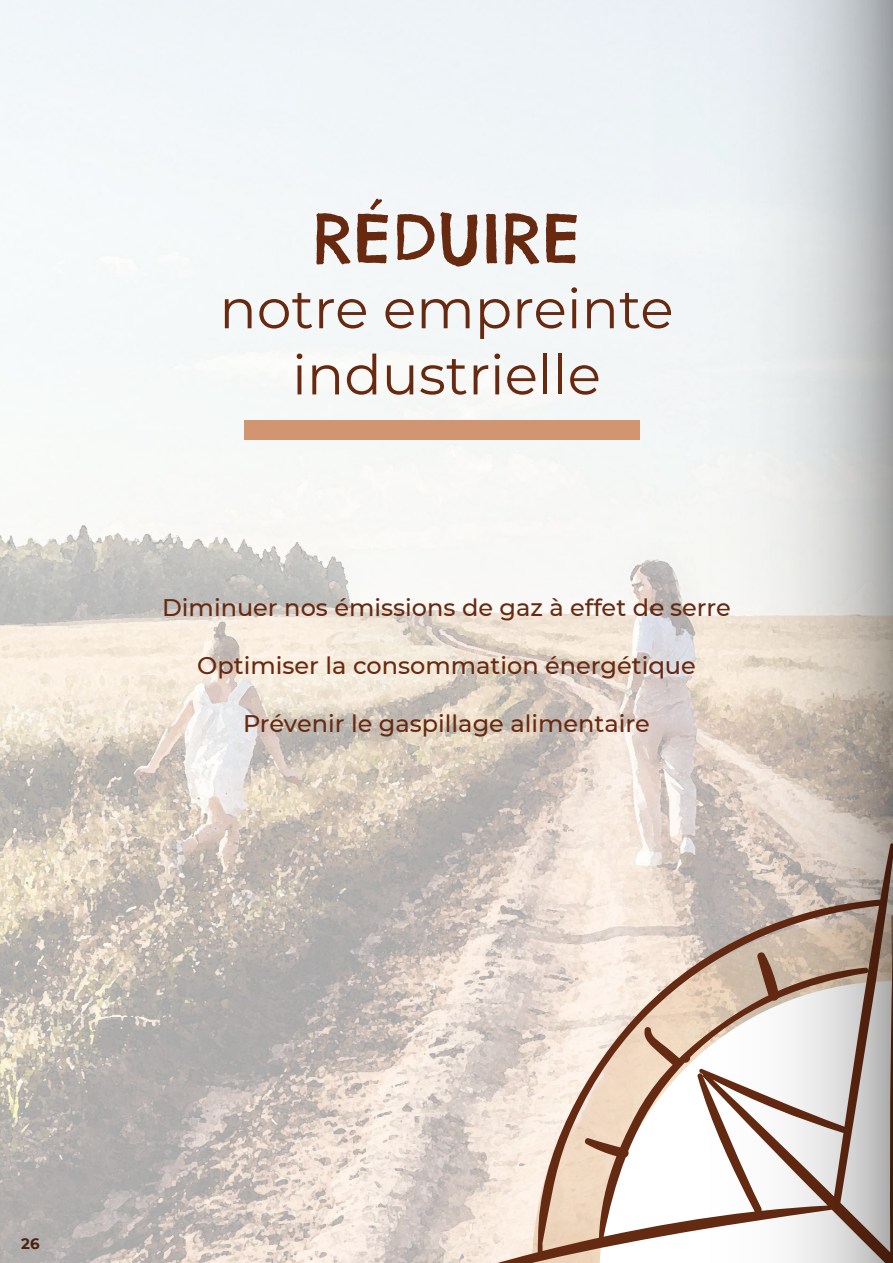
<style>
.page{position:relative;width:893px;height:1263px;background:#fff}
.page>*{position:absolute;margin:0;border:0;box-sizing:border-box;transform-origin:0 0}
.t1{font:66.15px "Chelsea Market";color:#672a10}
.t2{font:55.2px/66.2px "Montserrat";color:#672a10;text-align:center}
.t3{font:500 24px "Montserrat";color:#672a10}
.t4{font:700 15px "Montserrat";color:#672a10}
</style>
<div class="page">
<img style="left:0;top:0;width:653px;height:1263px">
<div style="left:244px;top:420px;width:395px;height:20px;background:#d19571"></div>
<svg style="left:474px;top:842px;width:179px;height:421px;background:#e5d4c8"></svg>
<svg style="left:653px;top:0;width:240px;height:1263px"></svg>
<h1 class="t1" style="left:312px;top:196px;width:270px">RÉDUIRE</h1>
<h2 class="t2" style="left:219px;top:274px;width:456px">notre empreinte industrielle</h2>
<p class="t3" style="left:162px;top:591px;width:570px">Diminuer nos émissions de gaz à effet de serre</p>
<p class="t3" style="left:197px;top:649px;width:500px">Optimiser la consommation énergétique</p>
<p class="t3" style="left:243px;top:706px;width:408px">Prévenir le gaspillage alimentaire</p>
<p class="t4" style="left:21px;top:1233px;width:20px">26</p>
</div>
